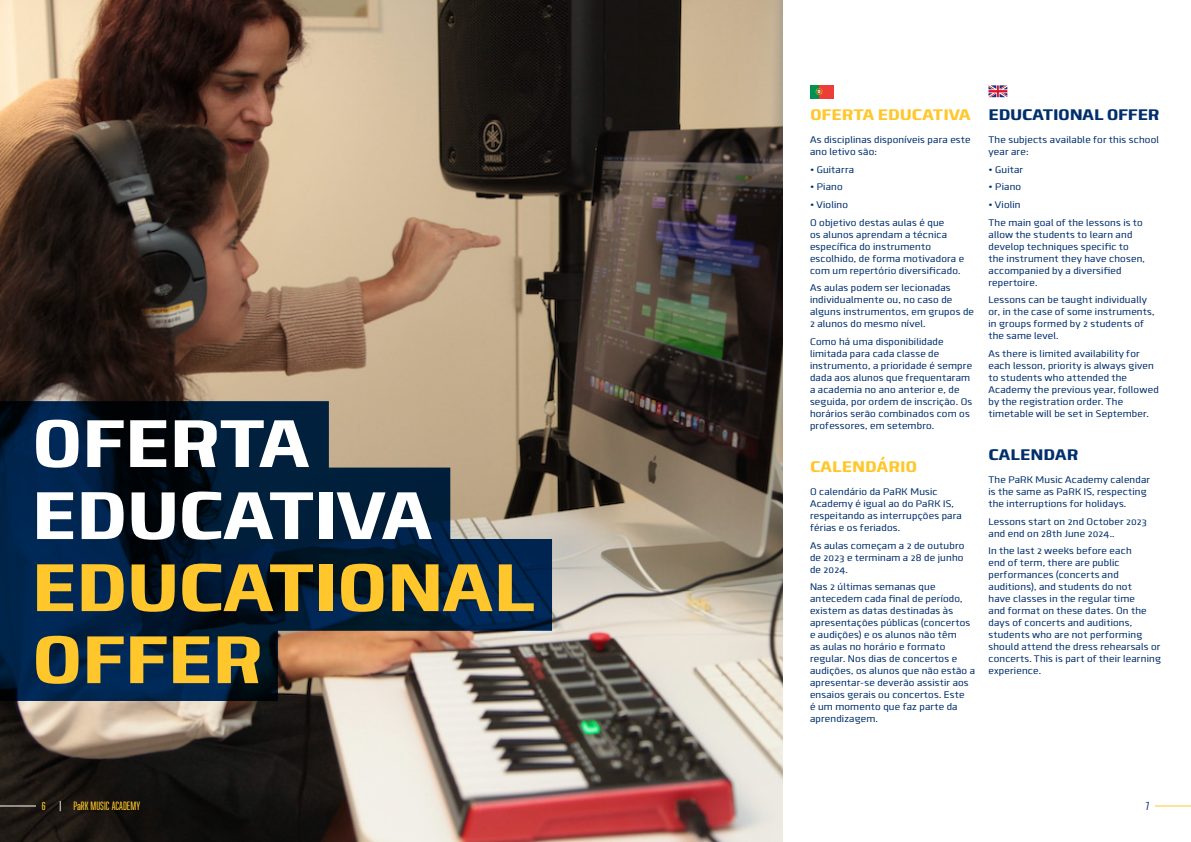
<style>
.page{position:relative;width:1191px;height:842px;background:#fff}
.page>*{position:absolute;margin:0;border:0;box-sizing:border-box;transform-origin:0 0}
.t1{font:900 70px/72px "Clio XS Black";letter-spacing:-.01em;color:#ffc72c}
.t2{font:900 70px/72px "Clio XS Black";letter-spacing:-.01em;color:#fff}
.t3{font:900 16px "Clio XS Black";color:#ffc72c}
.t4{font:900 16px "Clio XS Black";letter-spacing:-.01em;color:#002f6c}
.t5{font:500 12px "Ristretto Pro";color:#ffc72c}
.t6{font:500 12px "Ristretto Pro";color:#002f6c}
.t7{font:10px/12px "Clio XS Regular";color:#002f6c}
.s1{color:#fff}
</style>
<div class="page">
<hr style="left:1155px;top:805px;width:36px;height:1px;background:#ffc72c">
<img style="left:0;top:0;width:782px;height:842px">
<svg style="left:988px;top:85px;width:19px;height:12px"></svg>
<div style="left:810px;top:85px;width:9px;height:13px;background:#009153"></div>
<div style="left:819px;top:85px;width:14px;height:13px;background:#ec3e36"></div>
<svg style="left:815px;top:88px;width:8px;height:7px"></svg>
<svg style="left:0;top:401px;width:552px;height:300px;background:#2b3a4a"></svg>
<hr style="left:0;top:805px;width:36px;height:1px;background:#fff">
<h1 class="t2" style="left:32px;top:407px;width:403px">OFERTA<br>EDUCATIVA</h1>
<h1 class="t1" style="left:32px;top:552px;width:505px">EDUCATIONAL<br>OFFER</h1>
<p class="t5" style="left:42px;top:799px;width:100px">6 <span class="s1">|</span> PaRK MUSIC ACADEMY</p>
<h2 class="t3" style="left:810px;top:104px;width:162px">OFERTA EDUCATIVA</h2>
<p class="t7" style="left:810px;top:134px;width:162px">As disciplinas disponíveis para este ano letivo são:</p>
<p class="t7" style="left:810px;top:163px;width:46px">• Guitarra</p>
<p class="t7" style="left:810px;top:181px;width:34px">• Piano</p>
<p class="t7" style="left:810px;top:196px;width:136px;line-height:17.7px">• Violino<br>O objetivo destas aulas é que</p>
<p class="t7" style="left:810px;top:228px;width:156px">os alunos aprendam a técnica específica do instrumento escolhido, de forma motivadora e com um repertório diversificado.</p>
<p class="t7" style="left:810px;top:282px;width:166px">As aulas podem ser lecionadas individualmente ou, no caso de alguns instrumentos, em grupos de<br>2 alunos do mesmo nível.</p>
<p class="t7" style="left:810px;top:336px;width:164px">Como há uma disponibilidade limitada para cada classe de instrumento, a prioridade é sempre dada aos alunos que frequentaram a academia no ano anterior e, de seguida, por ordem de inscrição. Os horários serão combinados com os professores, em setembro.</p>
<h2 class="t3" style="left:810px;top:456px;width:109px">CALENDÁRIO</h2>
<p class="t7" style="left:810px;top:486px;width:154px">O calendário da PaRK Music<br>Academy é igual ao do PaRK IS, respeitando as interrupções para férias e os feriados.</p>
<p class="t7" style="left:810px;top:539px;width:156px;text-align:justify">As aulas começam a 2 de outubro de 2023 e terminam a 28 de junho de 2024.</p>
<p class="t7" style="left:810px;top:581px;width:167px">Nas 2 últimas semanas que antecedem cada final de período, existem as datas destinadas às apresentações públicas (concertos e audições) e os alunos não têm<br>as aulas no horário e formato regular. Nos dias de concertos e audições, os alunos que não estão a apresentar-se deverão assistir aos ensaios gerais ou concertos. Este<br>é um momento que faz parte da aprendizagem.</p>
<h2 class="t4" style="left:988px;top:104px;width:173px">EDUCATIONAL OFFER</h2>
<p class="t7" style="left:988px;top:134px;width:172px">The subjects available for this school year are:</p>
<p class="t7" style="left:988px;top:163px;width:36px">• Guitar</p>
<p class="t7" style="left:988px;top:181px;width:34px">• Piano</p>
<p class="t7" style="left:988px;top:196px;width:156px;line-height:17.7px">• Violin<br>The main goal of the lessons is to</p>
<p class="t7" style="left:988px;top:228px;width:158px">allow the students to learn and develop techniques specific to the instrument they have chosen, accompanied by a diversified repertoire.</p>
<p class="t7" style="left:988px;top:294px;width:168px">Lessons can be taught individually or, in the case of some instruments, in groups formed by 2 students of the same level.</p>
<p class="t7" style="left:988px;top:348px;width:172px">As there is limited availability for each lesson, priority is always given to students who attended the Academy the previous year, followed by the registration order. The timetable will be set in September.</p>
<h2 class="t4" style="left:988px;top:444px;width:92px">CALENDAR</h2>
<p class="t7" style="left:988px;top:474px;width:163px">The PaRK Music Academy calendar is the same as PaRK IS, respecting the interruptions for holidays.</p>
<p class="t7" style="left:988px;top:515px;width:160px">Lessons start on 2nd October 2023 and end on 28th June 2024..</p>
<p class="t7" style="left:988px;top:545px;width:174px">In the last 2 weeks before each<br>end of term, there are public performances (concerts and auditions), and students do not<br>have classes in the regular time<br>and format on these dates. On the days of concerts and auditions, students who are not performing should attend the dress rehearsals or concerts. This is part of their learning experience.</p>
<p class="t6" style="left:1145px;top:799px;width:5px">7</p>
</div>
